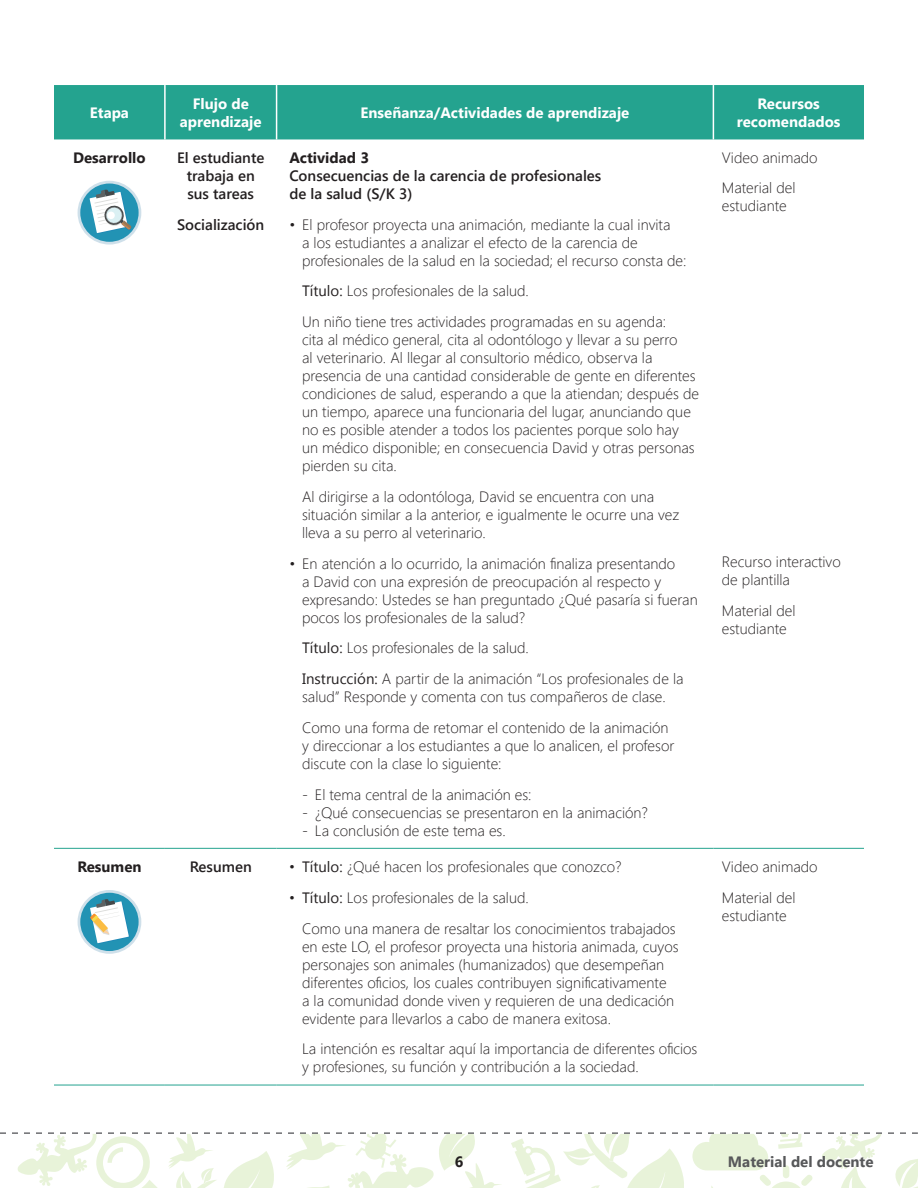
<style>
.page{position:relative;width:918px;height:1188px;background:#fff}
.page>*{position:absolute;margin:0;border:0;box-sizing:border-box;transform-origin:0 0}
.t1{font:300 15px/18px "Segoe UI";color:#231f20}
.t2{font:600 15px/18px "Segoe UI";color:#231f20;text-align:center}
.t3{font:700 15px/18px "Segoe UI";color:#fff;text-align:center}
.t4{font:700 15px "Segoe UI";color:#231f20}
.t5{font:700 15px "Segoe UI";color:#57585a}
.s1{font-weight:400}
</style>
<div class="page">
<svg style="left:0;top:1132px;width:918px;height:56px"></svg>
<div style="left:54px;top:85px;width:810px;height:54px;background:#24a38f"></div>
<hr style="left:54px;top:848px;width:111px;height:1px;background:#24a38f">
<hr style="left:165px;top:848px;width:112px;height:1px;background:#24a38f">
<hr style="left:277px;top:848px;width:436px;height:1px;background:#24a38f">
<hr style="left:713px;top:848px;width:151px;height:1px;background:#24a38f">
<hr style="left:54px;top:1085px;width:111px;height:1px;background:#24a38f">
<hr style="left:165px;top:1085px;width:112px;height:1px;background:#24a38f">
<hr style="left:277px;top:1085px;width:436px;height:1px;background:#24a38f">
<hr style="left:713px;top:1085px;width:151px;height:1px;background:#24a38f">
<hr style="left:164px;top:85px;width:2px;height:54px;background:#fff">
<hr style="left:276px;top:85px;width:1px;height:54px;background:#fff">
<hr style="left:713px;top:85px;width:1px;height:54px;background:#fff">
<svg style="left:78px;top:181px;width:63px;height:64px"></svg>
<div style="left:80px;top:184px;width:59px;height:58px;background:#2293b4;border-radius:50%"></div>
<svg style="left:90px;top:189px;width:42px;height:45px"></svg>
<svg style="left:78px;top:890px;width:63px;height:64px"></svg>
<div style="left:80px;top:893px;width:59px;height:58px;background:#2293b4;border-radius:50%"></div>
<svg style="left:90px;top:899px;width:40px;height:45px"></svg>
<p class="t3" style="left:90px;top:103px;width:41px">Etapa</p>
<p class="t3" style="left:180px;top:94px;width:83px">Flujo de aprendizaje</p>
<p class="t3" style="left:361px;top:103px;width:270px">Enseñanza/Actividades de aprendizaje</p>
<p class="t3" style="left:737px;top:94px;width:105px">Recursos recomendados</p>
<p class="t4" style="left:73px;top:147px;width:74px">Desarrollo</p>
<p class="t2" style="left:177px;top:148px;width:89px">El estudiante trabaja en sus tareas</p>
<p class="t2" style="left:177px;top:215px;width:89px">Socialización</p>
<p class="t1" style="left:722px;top:141px;width:97px;line-height:30.8px">Video animado<br>Material del</p>
<p class="t1" style="left:722px;top:196px;width:66px">estudiante</p>
<p class="t4" style="left:289px;top:147px;width:81px">Actividad 3</p>
<p class="t2" style="left:289px;top:166px;width:314px;text-align:left">Consecuencias de la carencia de profesionales de la salud (S/K 3)</p>
<p class="t1" style="left:302px;top:215px;width:386px;text-indent:-13px">• El profesor proyecta una animación, mediante la cual invita<br>a los estudiantes a analizar el efecto de la carencia de profesionales de la salud en la sociedad; el recurso consta de:</p>
<p class="t1" style="left:302px;top:275px;width:366px;line-height:30.8px"><span class="s1">Título:</span> Los profesionales de la salud.<br>Un niño tiene tres actividades programadas en su agenda:</p>
<p class="t1" style="left:302px;top:330px;width:398px">cita al médico general, cita al odontólogo y llevar a su perro<br>al veterinario. Al llegar al consultorio médico, observa la presencia de una cantidad considerable de gente en diferentes condiciones de salud, esperando a que la atiendan; después de un tiempo, aparece una funcionaria del lugar, anunciando que no es posible atender a todos los pacientes porque solo hay<br>un médico disponible; en consecuencia David y otras personas pierden su cita.</p>
<p class="t1" style="left:302px;top:487px;width:379px">Al dirigirse a la odontóloga, David se encuentra con una situación similar a la anterior, e igualmente le ocurre una vez lleva a su perro al veterinario.</p>
<p class="t1" style="left:302px;top:554px;width:397px;text-indent:-13px">• En atención a lo ocurrido, la animación finaliza presentando<br>a David con una expresión de preocupación al respecto y expresando: Ustedes se han preguntado ¿Qué pasaría si fueran pocos los profesionales de la salud?</p>
<p class="t1" style="left:302px;top:632px;width:383px;line-height:30.8px"><span class="s1">Título:</span> Los profesionales de la salud.<br><span class="s1">Instrucción:</span> A partir de la animación “Los profesionales de la</p>
<p class="t1" style="left:302px;top:681px;width:368px;line-height:30.8px">salud” Responde y comenta con tus compañeros de clase.<br>Como una forma de retomar el contenido de la animación</p>
<p class="t1" style="left:302px;top:736px;width:374px">y direccionar a los estudiantes a que lo analicen, el profesor discute con la clase lo siguiente:</p>
<p class="t1" style="left:302px;top:785px;width:231px">- El tema central de la animación es:</p>
<p class="t1" style="left:302px;top:803px;width:347px">- ¿Qué consecuencias se presentaron en la animación?</p>
<p class="t1" style="left:302px;top:821px;width:205px">- La conclusión de este tema es.</p>
<p class="t1" style="left:722px;top:552px;width:120px">Recurso interactivo de plantilla</p>
<p class="t1" style="left:722px;top:601px;width:75px">Material del estudiante</p>
<p class="t4" style="left:77px;top:856px;width:66px">Resumen</p>
<p class="t2" style="left:190px;top:858px;width:64px">Resumen</p>
<p class="t1" style="left:289px;top:857px;width:334px">• <span class="s1">Título:</span> ¿Qué hacen los profesionales que conozco?</p>
<p class="t1" style="left:302px;top:881px;width:375px;line-height:30.8px;text-indent:-13px">• <span class="s1">Título:</span> Los profesionales de la salud.<br>Como una manera de resaltar los conocimientos trabajados</p>
<p class="t1" style="left:302px;top:937px;width:378px">en este LO, el profesor proyecta una historia animada, cuyos personajes son animales (humanizados) que desempeñan diferentes oficios, los cuales contribuyen significativamente<br>a la comunidad donde viven y requieren de una dedicación evidente para llevarlos a cabo de manera exitosa.</p>
<p class="t1" style="left:302px;top:1039px;width:397px">La intención es resaltar aquí la importancia de diferentes oficios y profesiones, su función y contribución a la sociedad.</p>
<p class="t1" style="left:722px;top:851px;width:97px;line-height:30.8px">Video animado<br>Material del</p>
<p class="t1" style="left:722px;top:906px;width:66px">estudiante</p>
<p class="t4" style="left:455px;top:1151px;width:10px">6</p>
<p class="t5" style="left:728px;top:1151px;width:147px">Material del docente</p>
</div>
